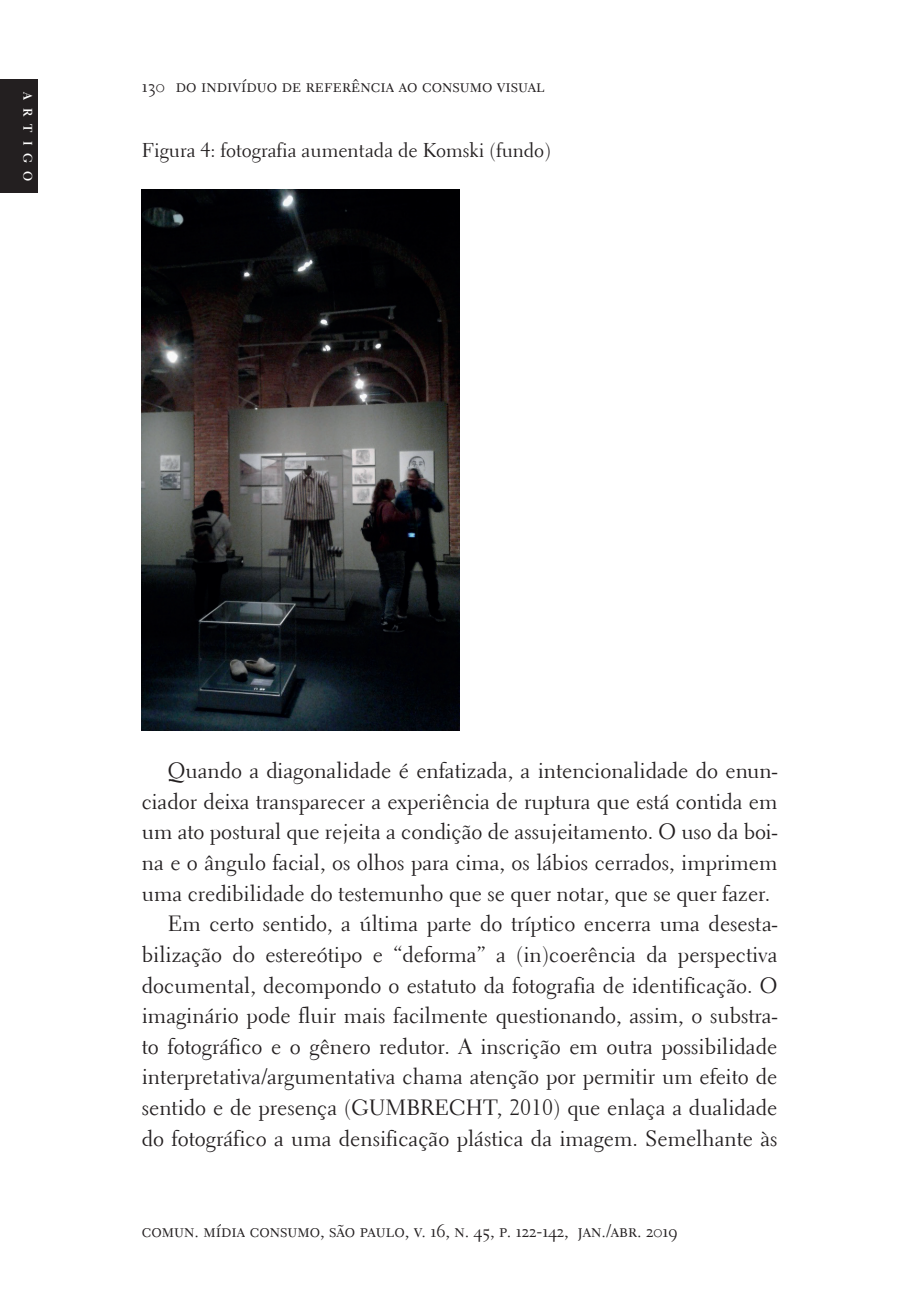
<style>
.page{position:relative;width:908px;height:1304px;background:#fff}
.page>*{position:absolute;margin:0;border:0;box-sizing:border-box;transform-origin:0 0}
.t1{font:22px "Electra LH";color:#231f20}
.t2{font:20px "Electra LH";color:#231f20}
.t3{font:18px "Electra LH Regular SC";color:#231f20}
.t4{font:700 12.4px "Electra LH";color:#fff}
</style>
<div class="page">
<div style="left:0;top:79px;width:38px;height:114px;background:#231f20"></div>
<img style="left:142px;top:189px;width:317px;height:542px">
<p class="t4" style="left:35px;top:92px;width:91px;rotate:90deg">ARTIGO</p>
<p class="t3" style="left:142px;top:75px;width:404px">130 do indivíduo de referência ao consumo visual</p>
<p class="t2" style="left:142px;top:138px;width:410px">Figura 4: fotografia aumentada de Komski (fundo)</p>
<p class="t1" style="left:168px;top:757px;width:610px">Quando a diagonalidade é enfatizada, a intencionalidade do enun-</p>
<p class="t1" style="left:142px;top:788px;width:636px">ciador deixa transparecer a experiência de ruptura que está contida em</p>
<p class="t1" style="left:142px;top:818px;width:636px">um ato postural que rejeita a condição de assujeitamento. O uso da boi-</p>
<p class="t1" style="left:142px;top:849px;width:636px">na e o ângulo facial, os olhos para cima, os lábios cerrados, imprimem</p>
<p class="t1" style="left:142px;top:880px;width:629px">uma credibilidade do testemunho que se quer notar, que se quer fazer.</p>
<p class="t1" style="left:168px;top:910px;width:610px">Em certo sentido, a última parte do tríptico encerra uma desesta-</p>
<p class="t1" style="left:142px;top:941px;width:636px">bilização do estereótipo e “deforma” a (in)coerência da perspectiva</p>
<p class="t1" style="left:142px;top:971px;width:636px">documental, decompondo o estatuto da fotografia de identificação. O</p>
<p class="t1" style="left:142px;top:1002px;width:636px">imaginário pode fluir mais facilmente questionando, assim, o substra-</p>
<p class="t1" style="left:142px;top:1033px;width:636px">to fotográfico e o gênero redutor. A inscrição em outra possibilidade</p>
<p class="t1" style="left:142px;top:1063px;width:636px">interpretativa/argumentativa chama atenção por permitir um efeito de</p>
<p class="t1" style="left:142px;top:1094px;width:636px">sentido e de presença (GUMBRECHT, 2010) que enlaça a dualidade</p>
<p class="t1" style="left:142px;top:1124px;width:636px">do fotográfico a uma densificação plástica da imagem. Semelhante às</p>
<p class="t3" style="left:142px;top:1220px;width:537px">comun. mídia consumo, são paulo, v. 16, n. 45, p. 122-142, jan./abr. 2019</p>
</div>
